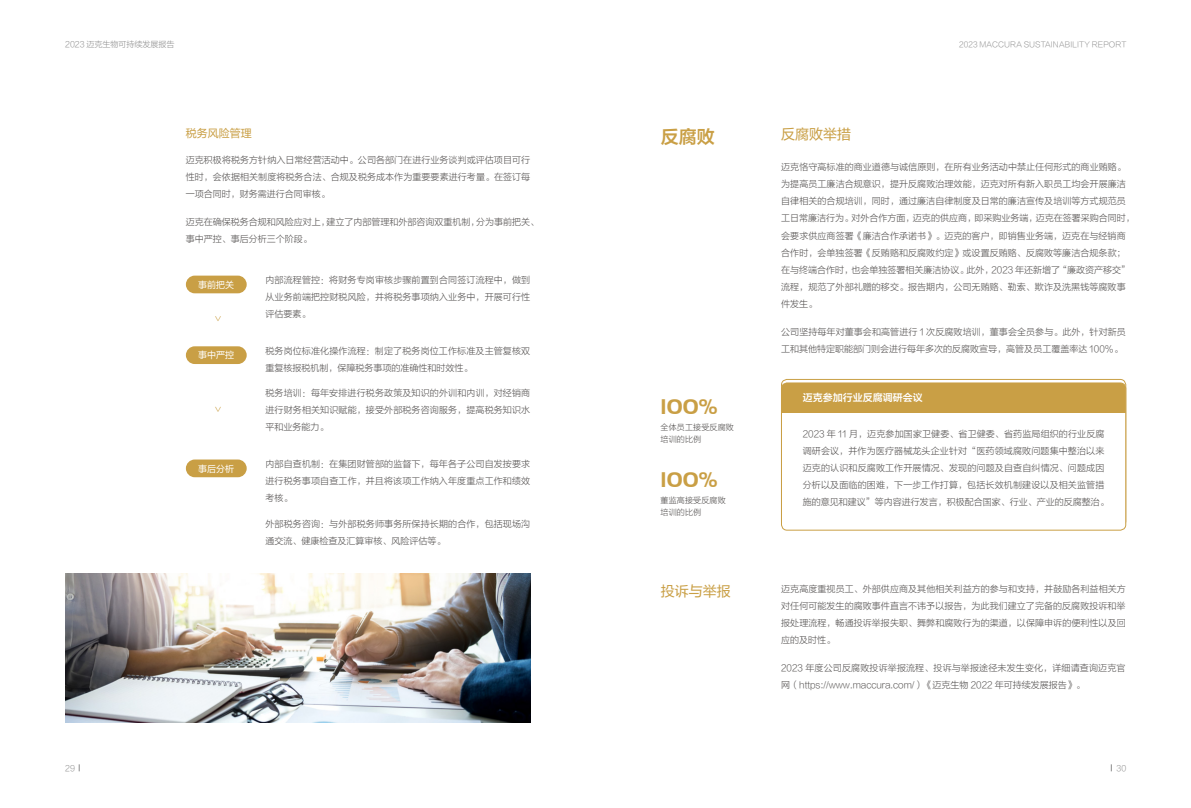
<style>
.page{position:relative;width:1191px;height:808px;background:#fff}
.page>*{position:absolute;margin:0;border:0;box-sizing:border-box;transform-origin:0 0}
.t1{font:22px "Pang Men Zheng Dao";color:#c99f45}
.t2{font:18px "FZLTZCHJW GB1 0";color:#c99f45}
.t3{font:14px "FZLTHJW GB1 0";color:#c99f45}
.t4{font:11px "FZLTHJW GB1 0";color:#c99f45}
.t5{font:10px "FZLTZCHJW GB1 0";color:#fff}
.t6{font:9px/17px "FZLTXHJW GB1 0";letter-spacing:.01em;color:#4c4948}
.t7{font:9px "FZLTHJW GB1 0";color:#fff}
.t8{font:8px/12px "FZLTXHJW GB1 0";letter-spacing:.02em;color:#4c4948}
.t9{font:8px "FZLTXHJW GB1 0";color:#8a8a8a}
.t10{font:7.5px "FZLTXHJW GB1 0";letter-spacing:.015em;color:#8a8a8a}
</style>
<div class="page">
<div style="left:186px;top:276px;width:61px;height:17px;background:#c99f45;border-radius:9px"></div>
<div style="left:186px;top:346px;width:61px;height:18px;background:#c99f45;border-radius:9px"></div>
<div style="left:186px;top:459px;width:61px;height:18px;background:#c99f45;border-radius:9px"></div>
<svg style="left:215px;top:316px;width:6px;height:5px"></svg>
<svg style="left:215px;top:407px;width:6px;height:5px"></svg>
<img style="left:65px;top:573px;width:465px;height:150px">
<div style="left:781px;top:383px;width:344px;height:30px;background:#c99f45"></div>
<div style="left:781px;top:383px;width:345px;height:147px;border:1px solid #c99f45;border-radius:6px"></div>
<p class="t9" style="left:65px;top:40px;width:111px">2023 迈克生物可持续发展报告</p>
<p class="t10" style="left:959px;top:40px;width:169px">2023 MACCURA SUSTAINABILITY REPORT</p>
<p class="t4" style="left:186px;top:127px;width:67px">税务风险管理</p>
<p class="t6" style="left:186px;top:151px;width:346px;text-align:justify">迈克积极将税务方针纳入日常经营活动中。公司各部门在进行业务谈判或评估项目可行性时，会依据相关制度将税务合法、合规及税务成本作为重要要素进行考量。在签订每一项合同时，财务需进行合同审核。</p>
<p class="t6" style="left:186px;top:214px;width:355px">迈克在确保税务合规和风险应对上，建立了内部管理和外部咨询双重机制，分为事前把关、事中严控、事后分析三个阶段。</p>
<p class="t7" style="left:198px;top:280px;width:37px">事前把关</p>
<p class="t6" style="left:265px;top:272px;width:266px;text-align:justify">内部流程管控：将财务专岗审核步骤前置到合同签订流程中，做到从业务前端把控财税风险，并将税务事项纳入业务中，开展可行性评估要素。</p>
<p class="t7" style="left:198px;top:350px;width:37px">事中严控</p>
<p class="t6" style="left:265px;top:343px;width:266px">税务岗位标准化操作流程：制定了税务岗位工作标准及主管复核双重复核报税机制，保障税务事项的准确性和时效性。</p>
<p class="t6" style="left:265px;top:385px;width:266px;text-align:justify">税务培训：每年安排进行税务政策及知识的外训和内训，对经销商进行财务相关知识赋能，接受外部税务咨询服务，提高税务知识水平和业务能力。</p>
<p class="t7" style="left:198px;top:463px;width:37px">事后分析</p>
<p class="t6" style="left:265px;top:456px;width:266px;text-align:justify">内部自查机制：在集团财管部的监督下，每年各子公司自发按要求进行税务事项自查工作，并且将该项工作纳入年度重点工作和绩效考核。</p>
<p class="t6" style="left:265px;top:515px;width:266px">外部税务咨询：与外部税务师事务所保持长期的合作，包括现场沟通交流、健康检查及汇算审核、风险评估等。</p>
<h2 class="t2" style="left:660px;top:127px;width:55px">反腐败</h2>
<h3 class="t3" style="left:781px;top:127px;width:71px">反腐败举措</h3>
<p class="t6" style="left:781px;top:159px;width:355px">迈克恪守高标准的商业道德与诚信原则，在所有业务活动中禁止任何形式的商业贿赂。为提高员工廉洁合规意识，提升反腐败治理效能，迈克对所有新入职员工均会开展廉洁自律相关的合规培训，同时，通过廉洁自律制度及日常的廉洁宣传及培训等方式规范员工日常廉洁行为。对外合作方面，迈克的供应商，即采购业务端，迈克在签署采购合同时，会要求供应商签署《廉洁合作承诺书》。迈克的客户，即销售业务端，迈克在与经销商合作时，会单独签署《反贿赂和反腐败约定》或设置反贿赂、反腐败等廉洁合规条款；在与终端合作时，也会单独签署相关廉洁协议。此外，2023 年还新增了“廉政资产移交”流程，规范了外部礼赠的移交。报告期内，公司无贿赂、勒索、欺诈及洗黑钱等腐败事件发生。</p>
<p class="t6" style="left:781px;top:324px;width:346px">公司坚持每年对董事会和高管进行 1 次反腐败培训，董事会全员参与。此外，针对新员工和其他特定职能部门则会进行每年多次的反腐败宣导，高管及员工覆盖率达 100%。</p>
<h1 class="t1" style="left:660px;top:395px;width:59px">100%</h1>
<p class="t8" style="left:660px;top:422px;width:75px">全体员工接受反腐败培训的比例</p>
<h1 class="t1" style="left:660px;top:468px;width:59px">100%</h1>
<p class="t8" style="left:660px;top:495px;width:67px">董监高接受反腐败培训的比例</p>
<h3 class="t3" style="left:660px;top:583px;width:71px">投诉与举报</h3>
<p class="t5" style="left:802px;top:392px;width:121px">迈克参加行业反腐调研会议</p>
<p class="t6" style="left:802px;top:426px;width:308px">2023 年 11 月，迈克参加国家卫健委、省卫健委、省药监局组织的行业反腐调研会议，并作为医疗器械龙头企业针对“医药领域腐败问题集中整治以来迈克的认识和反腐败工作开展情况、发现的问题及自查自纠情况、问题成因分析以及面临的困难，下一步工作打算，包括长效机制建设以及相关监管措施的意见和建议”等内容进行发言，积极配合国家、行业、产业的反腐整治。</p>
<p class="t6" style="left:781px;top:580px;width:346px;text-align:justify">迈克高度重视员工、外部供应商及其他相关利益方的参与和支持，并鼓励各利益相关方对任何可能发生的腐败事件直言不讳予以报告，为此我们建立了完备的反腐败投诉和举报处理流程，畅通投诉举报失职、舞弊和腐败行为的渠道，以保障申诉的便利性以及回应的及时性。</p>
<p class="t6" style="left:781px;top:660px;width:346px">2023 年度公司反腐败投诉举报流程、投诉与举报途径未发生变化，详细请查询迈克官网（https://www.maccura.com/）《迈克生物 2022 年可持续发展报告》。</p>
<p class="t9" style="left:65px;top:763px;width:11px">29</p>
<p class="t9" style="left:1116px;top:763px;width:11px">30</p>
</div>
